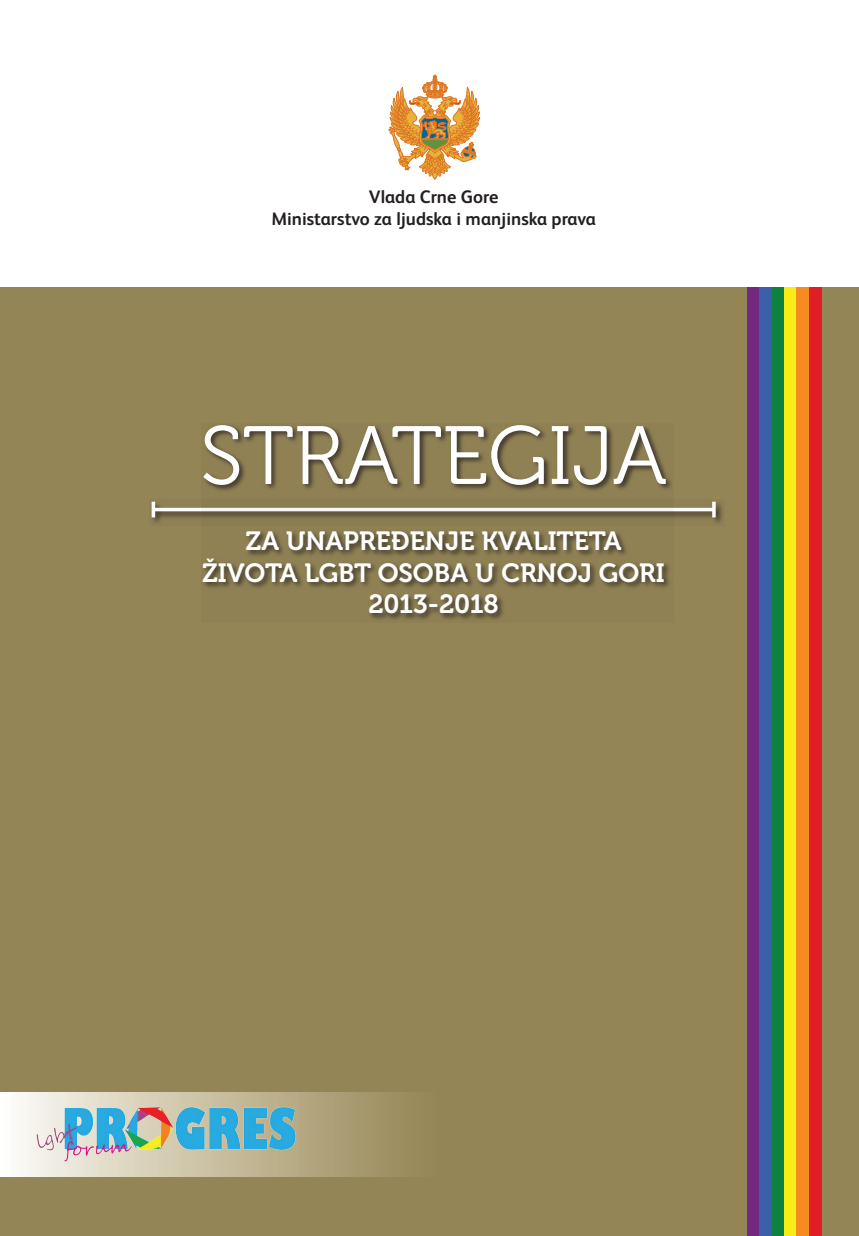
<style>
.page{position:relative;width:859px;height:1236px;background:#fff}
.page>*{position:absolute;margin:0;border:0;box-sizing:border-box;transform-origin:0 0}
.t1{font:82.25px "Museo 300";color:#fff}
.t2{font:26.25px/31.5px "Museo 700";color:#fff;text-align:center}
.t3{font:700 18.03px/21.7px "FS Albert";color:#231f20;text-align:center}
</style>
<div class="page">
<div style="left:0;top:288px;width:858px;height:947px;background:#948556"></div>
<div style="left:746px;top:288px;width:13px;height:947px;background:#732982"></div>
<div style="left:759px;top:288px;width:12px;height:947px;background:#3c5fac"></div>
<div style="left:771px;top:288px;width:13px;height:947px;background:#0d8140"></div>
<div style="left:784px;top:288px;width:12px;height:947px;background:#f7ed16"></div>
<div style="left:796px;top:288px;width:12px;height:947px;background:#f68c1f"></div>
<div style="left:808px;top:288px;width:13px;height:947px;background:#df1f25"></div>
<div style="left:150px;top:499px;width:574px;height:27px;background:#231f20;opacity:.85"></div>
<svg style="left:155px;top:507px;width:557px;height:4px"></svg>
<svg style="left:151px;top:501px;width:4px;height:16px"></svg>
<hr style="left:712px;top:501px;width:3px;height:16px;background:#fff">
<div style="left:201px;top:423px;width:472px;height:199px;background:#231f20;opacity:.85"></div>
<svg style="left:388px;top:75px;width:92px;height:104px"></svg>
<div style="left:0;top:1092px;width:435px;height:84px;background:linear-gradient(to right,#fdfbf5,#958450)"></div>
<img style="left:25px;top:1102px;width:285px;height:64px">
<p class="t3" style="left:271px;top:185px;width:326px">Vlada Crne Gore<br>Ministarstvo za ljudska i manjinska prava</p>
<h1 class="t1" style="left:200px;top:411px;width:468px">STRATEGIJA</h1>
<p class="t2" style="left:202px;top:525px;width:463px">ZA UNAPREĐENJE KVALITETA<br>ŽIVOTA LGBT OSOBA U CRNOJ GORI<br>2013-2018</p>
</div>
